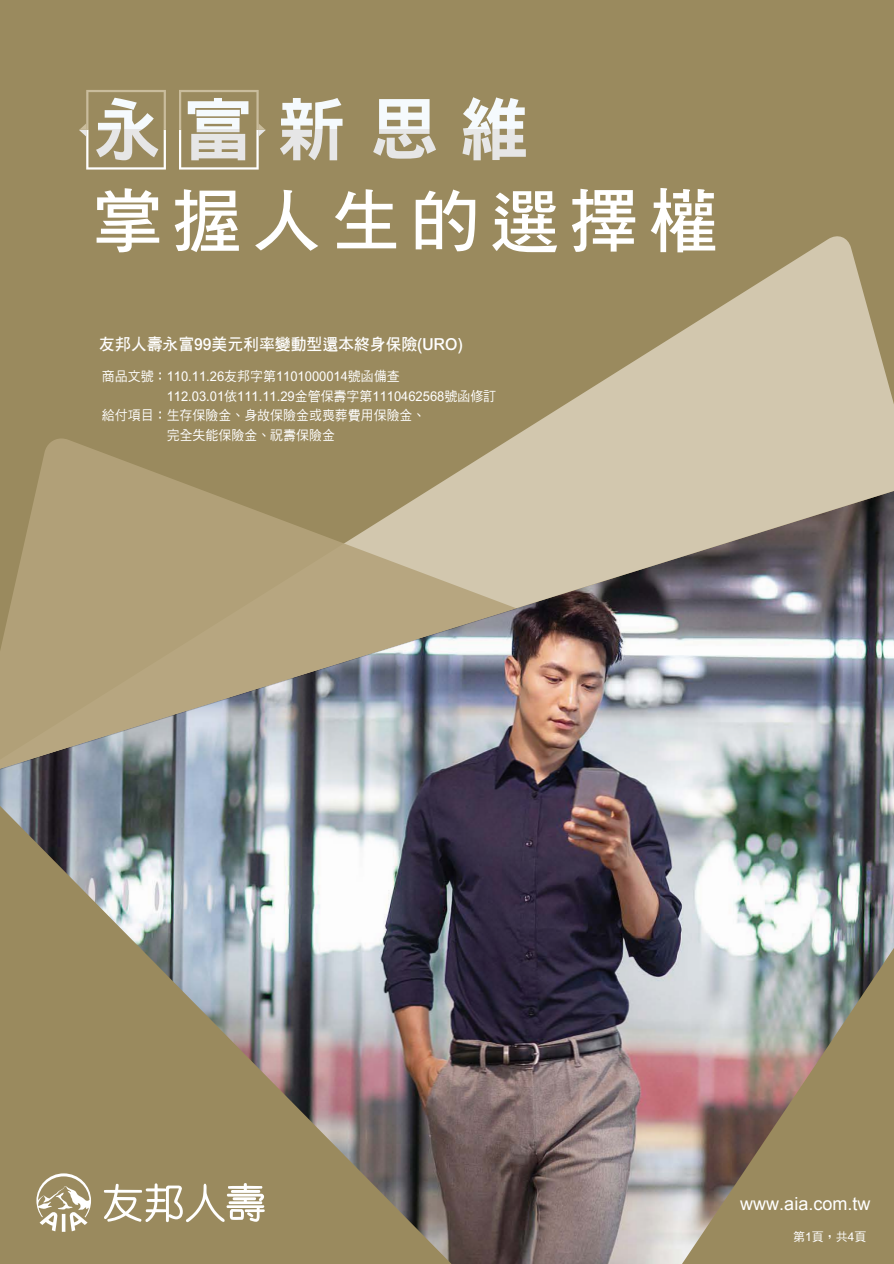
<style>
.page{position:relative;width:894px;height:1264px;background:#fff}
.page>*{position:absolute;margin:0;border:0;box-sizing:border-box;transform-origin:0 0}
.t1{font:18px "Arial";color:#fff}
.t2{font:16.5px "DF Hei Bd HK BF";color:#fff;scale:.96 1}
.t3{font:13.5px "DF Hei Md HK BF";color:#fff;scale:.96 1}
.t4{font:12px "DF Hei Md HK BF";color:#fff}
</style>
<div class="page">
<div style="left:0;top:0;width:893px;height:1263px;background:#9a8a5e"></div>
<img style="left:0;top:787px;width:893px;height:476px">
<svg style="left:119px;top:236px;width:774px;height:551px"></svg>
<svg style="left:0;top:438px;width:516px;height:353px;fill:#b1a078"></svg>
<svg style="left:36px;top:1173px;width:55px;height:58px"></svg>
<svg style="left:104px;top:1182px;width:160px;height:39px"></svg>
<svg style="left:280px;top:98px;width:62px;height:62px"></svg>
<svg style="left:373px;top:99px;width:63px;height:60px"></svg>
<svg style="left:462px;top:97px;width:63px;height:63px"></svg>
<svg style="left:96px;top:188px;width:63px;height:64px"></svg>
<svg style="left:175px;top:189px;width:64px;height:63px"></svg>
<svg style="left:255px;top:190px;width:63px;height:61px"></svg>
<svg style="left:335px;top:189px;width:61px;height:59px"></svg>
<svg style="left:415px;top:189px;width:60px;height:62px"></svg>
<svg style="left:492px;top:191px;width:65px;height:61px"></svg>
<svg style="left:571px;top:189px;width:64px;height:63px"></svg>
<svg style="left:650px;top:188px;width:65px;height:64px"></svg>
<svg style="left:79px;top:90px;width:87px;height:79px"></svg>
<svg style="left:179px;top:90px;width:86px;height:79px"></svg>
<p class="t2" style="left:99px;top:336px;width:380px">友邦人壽永富99美元利率變動型還本終身保險(URO)</p>
<p class="t3" style="left:102px;top:369px;width:311px">商品文號：110.11.26友邦字第1101000014號函備查</p>
<p class="t3" style="left:167px;top:389px;width:344px">112.03.01依111.11.29金管保壽字第1110462568號函修訂</p>
<p class="t3" style="left:102px;top:408px;width:338px">給付項目：生存保險金、身故保險金或喪葬費用保險金、</p>
<p class="t3" style="left:167px;top:428px;width:177px">完全失能保險金、祝壽保險金</p>
<h1 class="t1" style="left:740px;top:1193px;width:132px">www.aia.com.tw</h1>
<p class="t4" style="left:792px;top:1230px;width:75px">第1頁，共4頁</p>
</div>
